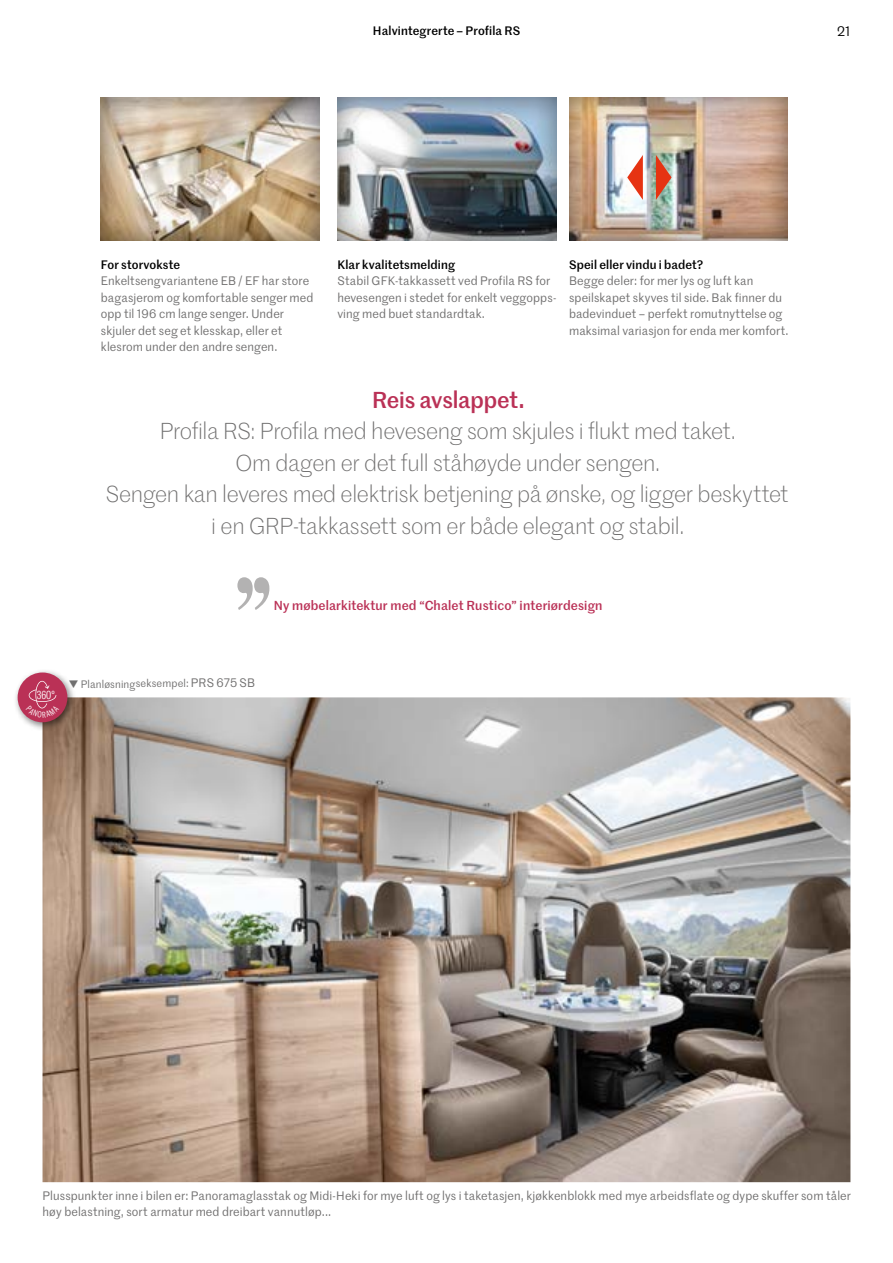
<style>
.page{position:relative;width:893px;height:1263px;background:#fff}
.page>*{position:absolute;margin:0;border:0;box-sizing:border-box;transform-origin:0 0}
.t1{font:300 22.5px/31.5px "Marr Sans";letter-spacing:-.01em;color:#706f6f;text-align:center}
.t2{font:500 22.5px "Marr Sans";letter-spacing:-.01em;color:#ba3156}
.t3{font:13.5px "Marr Sans";color:#000}
.t4{font:500 12.75px "Marr Sans";letter-spacing:.01em;color:#ba3156}
.t5{font:12px/16.5px "Marr Sans";letter-spacing:.01em;color:#706f6f}
.t6{font:500 12px "Marr Sans";letter-spacing:.01em;color:#000}
.t7{font:11.25px "Marr Sans Cond";color:#fff}
.t8{font:10.5px "Marr Sans";letter-spacing:.005em;color:#706f6f}
.s1{font-size:12px}
</style>
<div class="page">
<div style="left:557px;top:86px;width:244px;height:156px;background:#000;opacity:.5"></div>
<div style="left:89px;top:86px;width:244px;height:156px;background:#000;opacity:.5"></div>
<img style="left:43px;top:697px;width:807px;height:485px">
<div style="left:325px;top:86px;width:244px;height:156px;background:#000;opacity:.5"></div>
<svg style="left:627px;top:155px;width:16px;height:45px"></svg>
<svg style="left:656px;top:155px;width:16px;height:45px"></svg>
<div style="left:13px;top:668px;width:64px;height:63px;background:#000;opacity:.5"></div>
<div style="left:18px;top:672px;width:49px;height:50px;background:#ba3156;border-radius:50%"></div>
<svg style="left:237px;top:577px;width:32px;height:33px"></svg>
<svg style="left:26px;top:681px;width:33px;height:37px"></svg>
<p class="t6" style="left:373px;top:22px;width:149px">Halvintegrerte – Profila RS</p>
<p class="t3" style="left:837px;top:22px;width:15px">21</p>
<p class="t6" style="left:101px;top:256px;width:81px">For storvokste</p>
<p class="t5" style="left:101px;top:272px;width:214px">Enkeltsengvariantene EB / EF har store bagasjerom og komfortable senger med opp til 196 cm lange senger. Under skjuler det seg et klesskap, eller et klesrom under den andre sengen.</p>
<p class="t6" style="left:337px;top:256px;width:119px">Klar kvalitetsmelding</p>
<p class="t5" style="left:337px;top:272px;width:220px">Stabil GFK-takkassett ved Profila RS for hevesengen i stedet for enkelt veggopps&shy;ving med buet standardtak.</p>
<p class="t6" style="left:569px;top:256px;width:135px">Speil eller vindu i badet?</p>
<p class="t5" style="left:569px;top:272px;width:221px">Begge deler: for mer lys og luft kan speilskapet skyves til side. Bak finner du badevinduet – perfekt romutnyttelse og maksimal variasjon for enda mer komfort.</p>
<h1 class="t2" style="left:372px;top:383px;width:154px">Reis avslappet.</h1>
<h1 class="t1" style="left:106px;top:414px;width:684px">Profila RS: Profila med heveseng som skjules i flukt med taket.<br>Om dagen er det full ståhøyde under sengen.<br>Sengen kan leveres med elektrisk betjening på ønske, og ligger beskyttet i en GRP-takkassett som er både elegant og stabil.</h1>
<p class="t4" style="left:274px;top:596px;width:330px">Ny møbelarkitektur med “Chalet Rustico” interiørdesign</p>
<p class="t7" style="left:37px;top:688px;width:20px">360°</p>
<p class="t8" style="left:69px;top:676px;width:188px">❑ Planløsningseksempel: <span class="s1">PRS 675 SB</span></p>
<p class="t5" style="left:43px;top:1187px;width:810px">Plusspunkter inne i bilen er: Panoramaglasstak og Midi-Heki for mye luft og lys i taketasjen, kjøkkenblokk med mye arbeidsflate og dype skuffer som tåler høy belastning, sort armatur med dreibart vannutløp...</p>
</div>
